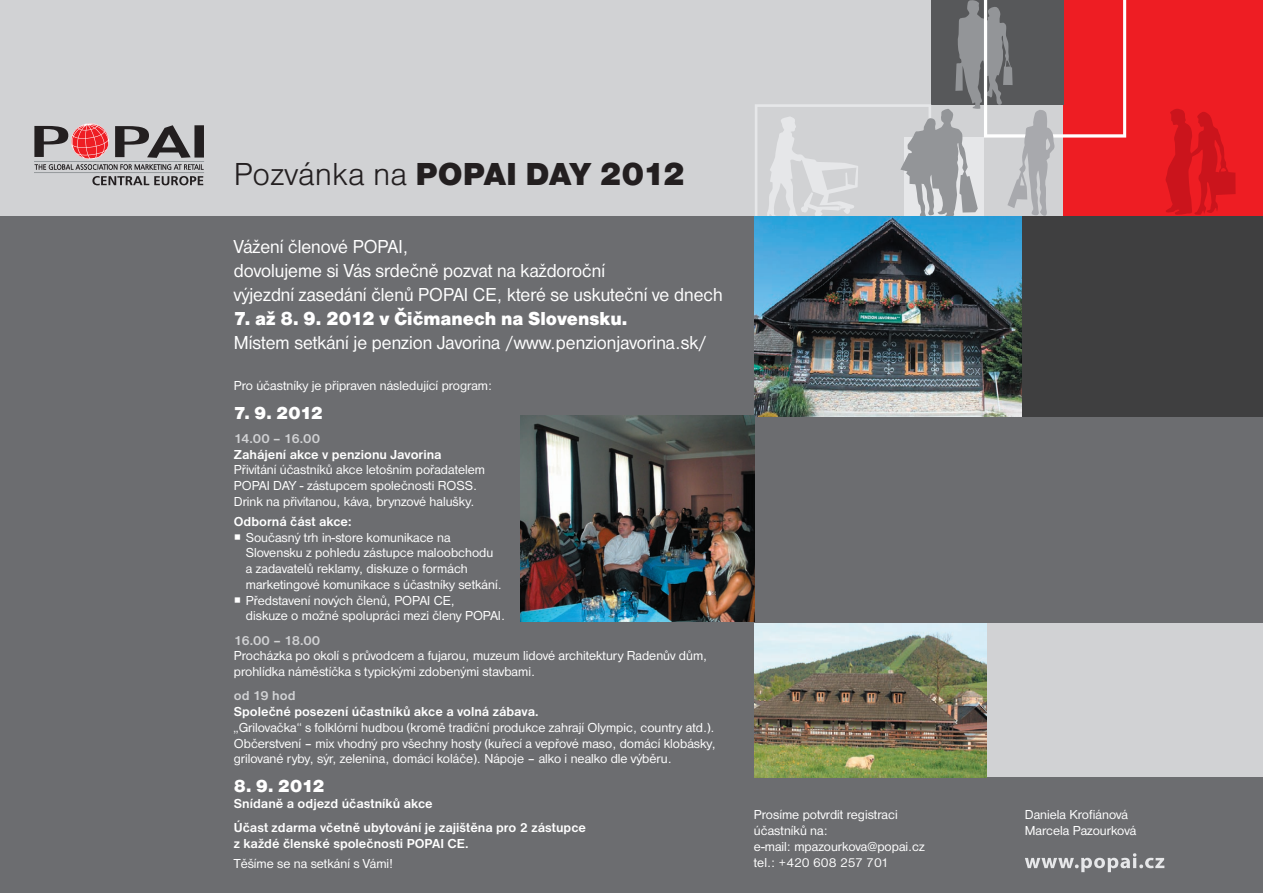
<style>
.page{position:relative;width:1263px;height:893px;background:#d1d2d4}
.page>*{position:absolute;margin:0;border:0;box-sizing:border-box;transform-origin:0 0}
.t1{font:33px "Nimbus Sans DOT Blac";letter-spacing:-.02em;color:#231f20}
.t2{font:19.5px/24px "Nimbus Sans DOT";color:#fff;scale:.96 1}
.t3{font:19.5px "Nimbus Sans DOT Blac";color:#fff;scale:.96 1}
.t4{font:18px "Nimbus Sans DOT Blac";letter-spacing:-.045em;color:#fff}
.t5{font:13.5px/15.8px "Nimbus Sans DOT";color:#fff}
.t6{font:700 13.5px/24.3px "Nimbus Sans DOT";color:#fff}
.t7{font:700 13.5px "Nimbus Sans DOT";color:#d1d2d4}
.s1{font-family:"Nimbus Sans DOT Ligh"}
</style>
<div class="page">
<div style="left:0;top:216px;width:1263px;height:677px;background:#6c6d70"></div>
<div style="left:1063px;top:0;width:200px;height:216px;background:#ee1d23"></div>
<svg style="left:1165px;top:109px;width:70px;height:106px"></svg>
<div style="left:755px;top:623px;width:508px;height:154px;background:#d1d2d4"></div>
<div style="left:964px;top:216px;width:299px;height:201px;background:#3f3f40"></div>
<svg style="left:1025px;top:853px;width:139px;height:19px"></svg>
<svg style="left:755px;top:0;width:371px;height:216px"></svg>
<img style="left:755px;top:216px;width:267px;height:201px">
<svg style="left:34px;top:123px;width:170px;height:62px"></svg>
<img style="left:521px;top:416px;width:234px;height:205px">
<img style="left:755px;top:623px;width:232px;height:154px">
<h1 class="t1" style="left:234px;top:155px;width:453px"><span class="s1">Pozvánka na</span> POPAI DAY 2012</h1>
<h2 class="t2" style="left:234px;top:235px;width:511px">Vážení členové POPAI,<br>dovolujeme si Vás srdečně pozvat na každoroční<br>výjezdní zasedání členů POPAI CE, které se uskuteční ve dnech</h2>
<h2 class="t3" style="left:234px;top:307px;width:411px">7. až 8. 9. 2012 v Čičmanech na Slovensku.</h2>
<h2 class="t2" style="left:234px;top:331px;width:494px">Místem setkání je penzion Javorina /www.penzionjavorina.sk/</h2>
<p class="t5" style="left:234px;top:378px;width:260px">Pro účastníky je připraven následující program:</p>
<h3 class="t4" style="left:234px;top:402px;width:91px">7. 9. 2012</h3>
<p class="t7" style="left:234px;top:431px;width:88px">14.00 – 16.00</p>
<p class="t6" style="left:234px;top:442px;width:209px">Zahájení akce v penzionu Javorina</p>
<p class="t5" style="left:234px;top:462px;width:253px">Přivítání účastníků akce letošním pořadatelem<br>POPAI DAY - zástupcem společnosti ROSS.<br>Drink na přivítanou, káva, brynzové halušky.</p>
<p class="t6" style="left:234px;top:509px;width:119px">Odborná část akce:</p>
<p class="t5" style="left:246px;top:529px;width:257px;text-indent:-12px">○ Současný trh in-store komunikace na Slovensku z pohledu zástupce maloobchodu a zadavatelů reklamy, diskuze o formách marketingové komunikace s účastníky setkání.</p>
<p class="t5" style="left:246px;top:592px;width:261px;text-indent:-12px">○ Představení nových členů, POPAI CE,<br>diskuze o možné spolupráci mezi členy POPAI.</p>
<p class="t7" style="left:234px;top:632px;width:88px">16.00 – 18.00</p>
<p class="t5" style="left:234px;top:648px;width:475px">Procházka po okolí s průvodcem a fujarou, muzeum lidové architektury Radenův dům, prohlídka náměstíčka s typickými zdobenými stavbami.</p>
<p class="t7" style="left:234px;top:688px;width:63px">od 19 hod</p>
<p class="t6" style="left:234px;top:699px;width:306px">Společné posezení účastníků akce a volná zábava.</p>
<p class="t5" style="left:234px;top:720px;width:483px;text-align:justify">„Grilovačka“ s folklórní hudbou (kromě tradiční produkce zahrají Olympic, country atd.).<br>Občerstvení – mix vhodný pro všechny hosty (kuřecí a vepřové maso, domácí klobásky, grilované ryby, sýr, zelenina, domácí koláče). Nápoje – alko i nealko dle výběru.</p>
<h3 class="t4" style="left:234px;top:775px;width:92px">8. 9. 2012</h3>
<p class="t6" style="left:234px;top:791px;width:354px">Snídaně a odjezd účastníků akce<br>Účast zdarma včetně ubytování je zajištěna pro 2 zástupce</p>
<p class="t6" style="left:234px;top:831px;width:236px">z každé členské společnosti POPAI CE.</p>
<p class="t5" style="left:234px;top:855px;width:161px">Těšíme se na setkání s Vámi!</p>
<p class="t5" style="left:754px;top:806px;width:172px;line-height:16.2px">Prosíme potvrdit registraci účastníků na:<br>e-mail: mpazourkova@popai.cz tel.: +420 608 257 701</p>
<p class="t5" style="left:1025px;top:806px;width:113px;line-height:16.5px">Daniela Krofiánová<br>Marcela Pazourková</p>
</div>
